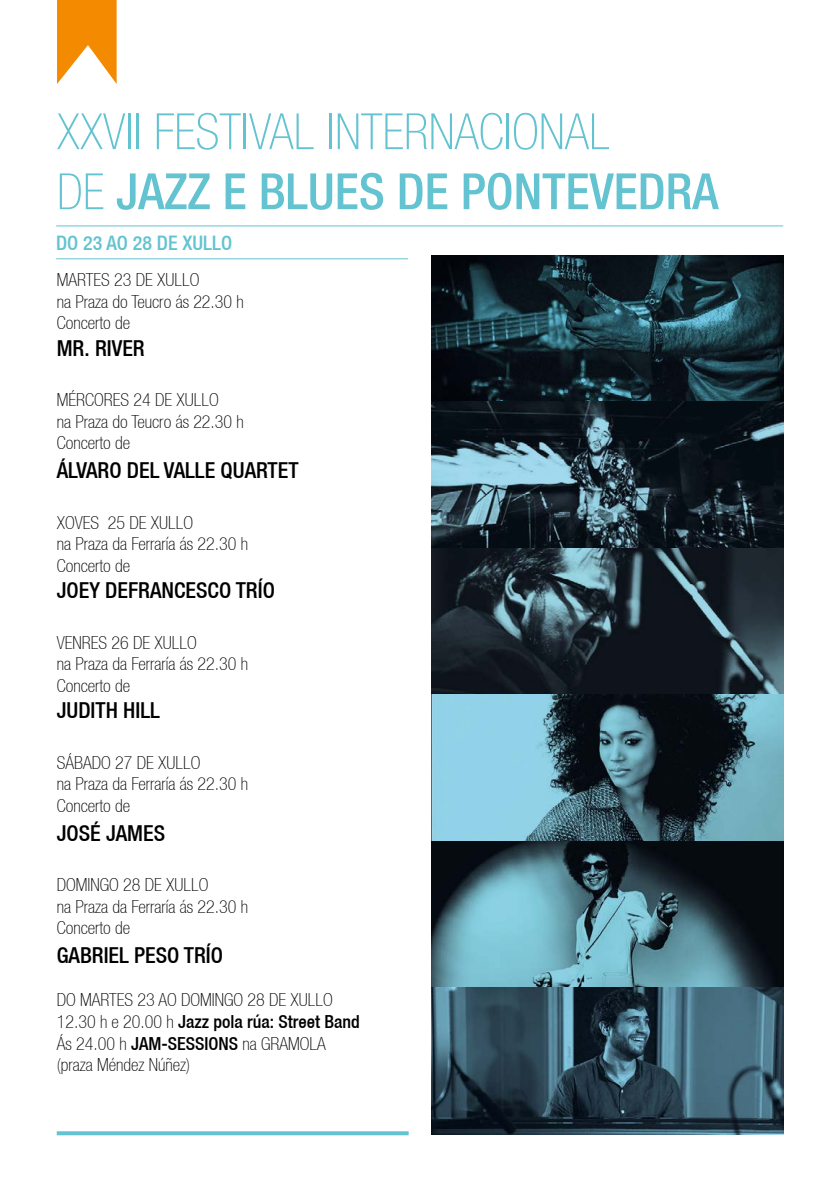
<style>
.page{position:relative;width:840px;height:1191px;background:#fff}
.page>*{position:absolute;margin:0;border:0;box-sizing:border-box;transform-origin:0 0}
.t1{font:100 condensed 50px "Helvetica 37";color:#63c3d1}
.t2{font:500 condensed 50px "Helvetica 67";color:#63c3d1}
.t3{font:500 condensed 22px "Helvetica 67";color:#000}
.t4{font:500 condensed 20px "Helvetica 67";color:#63c3d1}
.t5{font:100 condensed 18px/21.6px "Helvetica 37";color:#000}
.t6{font:500 condensed 18px "Helvetica 67";color:#000}
.s1{font-family:"Helvetica 37";font-weight:100}
.s2{font-family:"Helvetica 67";font-weight:500}
</style>
<div class="page">
<img style="left:431px;top:255px;width:351px;height:147px">
<img style="left:431px;top:402px;width:351px;height:146px">
<img style="left:431px;top:548px;width:351px;height:146px">
<img style="left:431px;top:694px;width:351px;height:147px">
<img style="left:431px;top:841px;width:351px;height:146px">
<img style="left:431px;top:987px;width:351px;height:147px">
<svg style="left:57px;top:1131px;width:351px;height:4px"></svg>
<hr style="left:56px;top:225px;width:726px;height:1px;background:#63c3d1">
<hr style="left:56px;top:258px;width:352px;height:1px;background:#63c3d1">
<svg style="left:57px;top:0;width:60px;height:84px"></svg>
<h1 class="t1" style="left:57px;top:103px;width:554px">XXVII FESTIVAL INTERNACIONAL</h1>
<h1 class="t2" style="left:57px;top:162px;width:662px"><span class="s1">DE</span> JAZZ E BLUES DE PONTEVEDRA</h1>
<p class="t4" style="left:56px;top:231px;width:177px">DO 23 AO 28 DE XULLO</p>
<p class="t5" style="left:57px;top:269px;width:188px;text-indent:57px">23 de xullo<br>na Praza do Teucro ás 22.30 h<br>Concerto de</p>
<p class="t3" style="left:57px;top:335px;width:89px">MR. RIVER</p>
<p class="t5" style="left:57px;top:389px;width:22px">Mércores</p>
<p class="t5" style="left:57px;top:269px;width:21px">Martes</p>
<p class="t5" style="left:57px;top:389px;width:188px;text-indent:77px">24 de xullo<br>na Praza do Teucro ás 22.30 h<br>Concerto de</p>
<p class="t3" style="left:57px;top:457px;width:23px">ÁLVARO</p>
<p class="t3" style="left:127px;top:457px;width:59px">DEL VALLE</p>
<p class="t3" style="left:220px;top:457px;width:24px">QUARTET</p>
<p class="t5" style="left:57px;top:511px;width:18px">Xoves</p>
<p class="t5" style="left:57px;top:511px;width:193px;text-indent:51px">25 de xullo<br>na Praza da Ferraría ás 22.30 h<br>Concerto de</p>
<p class="t3" style="left:57px;top:577px;width:94px">JOEY DEFRANCESCO</p>
<p class="t3" style="left:236px;top:577px;width:21px">TRÍO</p>
<p class="t5" style="left:57px;top:631px;width:18px">Venres</p>
<p class="t5" style="left:57px;top:631px;width:193px;text-indent:55px">26 de xullo<br>na Praza da Ferraría ás 22.30 h<br>Concerto de</p>
<p class="t3" style="left:57px;top:697px;width:21px">JUDITH</p>
<p class="t3" style="left:123px;top:697px;width:21px">HILL</p>
<p class="t5" style="left:57px;top:751px;width:19px">Sábado</p>
<p class="t5" style="left:57px;top:751px;width:193px;text-indent:58px">27 de xullo<br>na Praza da Ferraría ás 22.30 h<br>Concerto de</p>
<p class="t3" style="left:57px;top:819px;width:22px">JOSÉ</p>
<p class="t3" style="left:106px;top:819px;width:23px">JAMES</p>
<p class="t5" style="left:57px;top:873px;width:19px">Domingo</p>
<p class="t5" style="left:57px;top:873px;width:193px;text-indent:66px">28 de xullo<br>na Praza da Ferraría ás 22.30 h<br>Concerto de</p>
<p class="t3" style="left:57px;top:942px;width:23px">GABRIEL</p>
<p class="t3" style="left:134px;top:942px;width:23px">PESO</p>
<p class="t3" style="left:184px;top:942px;width:21px">TRÍO</p>
<p class="t5" style="left:57px;top:989px;width:277px">DO MARTES 23 AO DOMINGO 28 DE XULLO</p>
<p class="t6" style="left:57px;top:1010px;width:304px"><span class="s1">12.30 h e 20.00 h</span> JAZZ POLA RÚA: STREET BAND</p>
<p class="t5" style="left:57px;top:1032px;width:270px">Ás 24.00 h <span class="s2">JAM-SESSIONS</span> na GRAMOLA (praza Méndez Núñez)</p>
</div>
